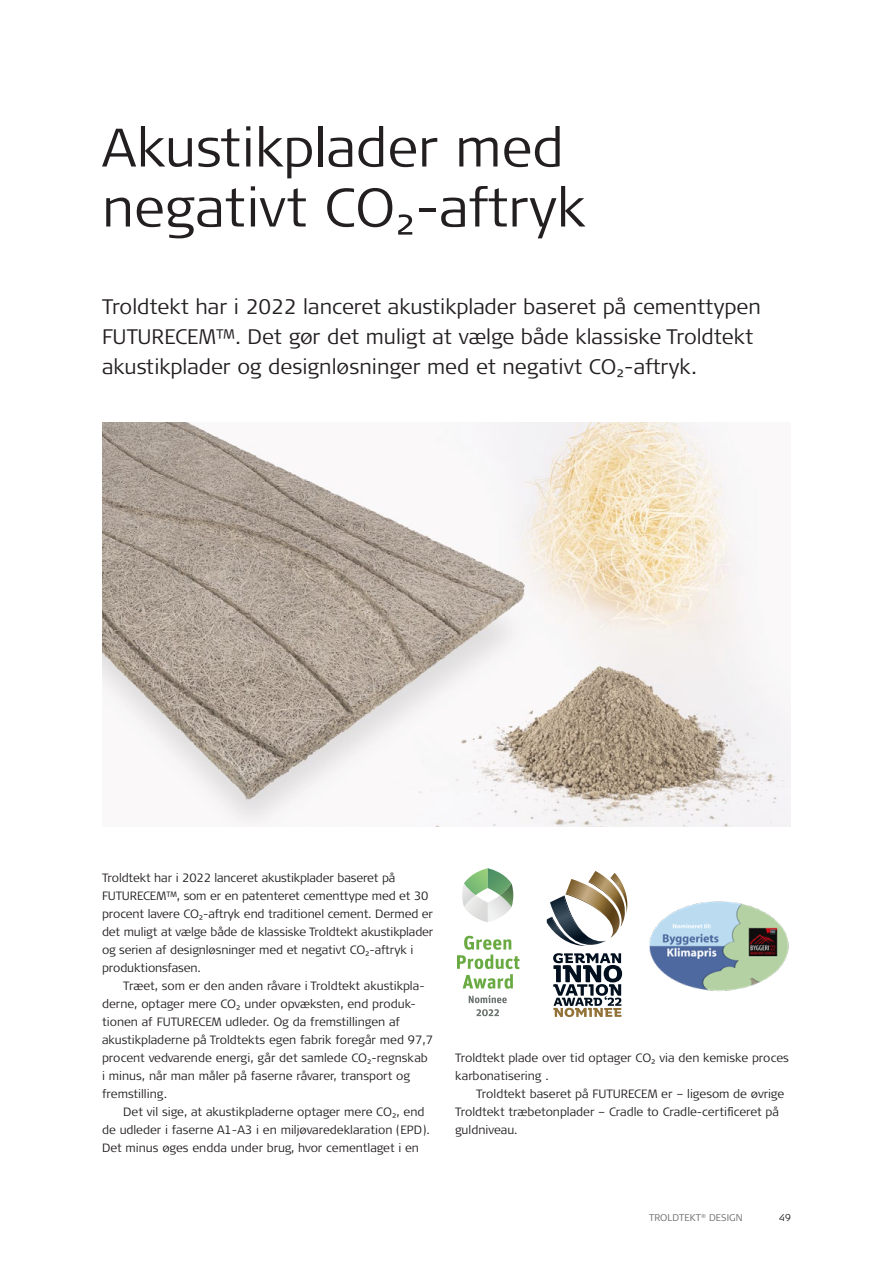
<style>
.page{position:relative;width:893px;height:1263px;background:#fff}
.page>*{position:absolute;margin:0;border:0;box-sizing:border-box;transform-origin:0 0}
.Heading{font:300 54px/60px "Signa Pro";color:#231f20}
.Ingress{font:300 21px/30px "Signa Pro";color:#231f20}
.Brødtekst_indryk{font:300 12px/18px "Signa Pro";color:#231f20}
.Brødtekst{font:300 12px/18px "Signa Pro";letter-spacing:-.01em;color:#231f20}
.t1{font:300 9.75px "Signa Pro";letter-spacing:.01em;color:#6c6d70}
.t2{font:300 9.75px "Signa Pro";color:#231f20}
</style>
<div class="page">
<img style="left:102px;top:423px;width:689px;height:404px">
<svg style="left:464px;top:868px;width:49px;height:54px"></svg>
<img style="left:462px;top:883px;width:13px;height:24px">
<svg style="left:457px;top:936px;width:63px;height:53px"></svg>
<svg style="left:476px;top:1009px;width:23px;height:7px"></svg>
<svg style="left:469px;top:995px;width:38px;height:8px"></svg>
<svg style="left:553px;top:953px;width:69px;height:64px"></svg>
<svg style="left:547px;top:871px;width:81px;height:75px"></svg>
<img style="left:649px;top:901px;width:140px;height:90px">
<p class="Heading" style="left:102px;top:115px;width:485px">Akustikplader med negativt CO₂-aftryk</p>
<p class="Ingress" style="left:102px;top:291px;width:660px">Troldtekt har i 2022 lanceret akustikplader baseret på cementtypen</p>
<p class="Ingress" style="left:102px;top:321px;width:653px">FUTURECEM™. Det gør det muligt at vælge både klassiske Troldtekt akustikplader og designløsninger med et negativt CO₂-aftryk.</p>
<p class="Brødtekst" style="left:102px;top:868px;width:333px">Troldtekt har i 2022 lanceret akustikplader baseret på FUTURECEM™, som er en patenteret cementtype med et 30 procent lavere CO₂-aftryk end traditionel cement. Dermed er det muligt at vælge både de klassiske Troldtekt akustikplader og serien af designløsninger med et negativt CO₂-aftryk i produktionsfasen.</p>
<p class="Brødtekst_indryk" style="left:102px;top:976px;width:332px;text-indent:21px">Træet, som er den anden råvare i Troldtekt akustikpla&shy;derne, optager mere CO₂ under opvæksten, end produk&shy;tionen af FUTURECEM udleder. Og da fremstillingen af akustikpladerne på Troldtekts egen fabrik foregår med 97,7 procent vedvarende energi, går det samlede CO₂-regnskab i minus, når man måler på faserne råvarer, transport og fremstilling.</p>
<p class="Brødtekst_indryk" style="left:102px;top:1102px;width:329px;text-indent:21px">Det vil sige, at akustikpladerne optager mere CO₂, end de udleder i faserne A1-A3 i en miljøvaredeklaration (EPD).<br>Det minus øges endda under brug, hvor cementlaget i en</p>
<p class="Brødtekst_indryk" style="left:455px;top:1048px;width:336px">Troldtekt plade over tid optager CO₂ via den kemiske proces karbonatisering .</p>
<p class="Brødtekst_indryk" style="left:455px;top:1084px;width:331px;text-indent:21px">Troldtekt baseret på FUTURECEM er – ligesom de øvrige<br>Troldtekt træbetonplader – Cradle to Cradle-certificeret på guldniveau.</p>
<p class="t1" style="left:649px;top:1211px;width:95px">TROLDTEKT<sup>®</sup> DESIGN</p>
<p class="t2" style="left:779px;top:1211px;width:13px">49</p>
</div>
